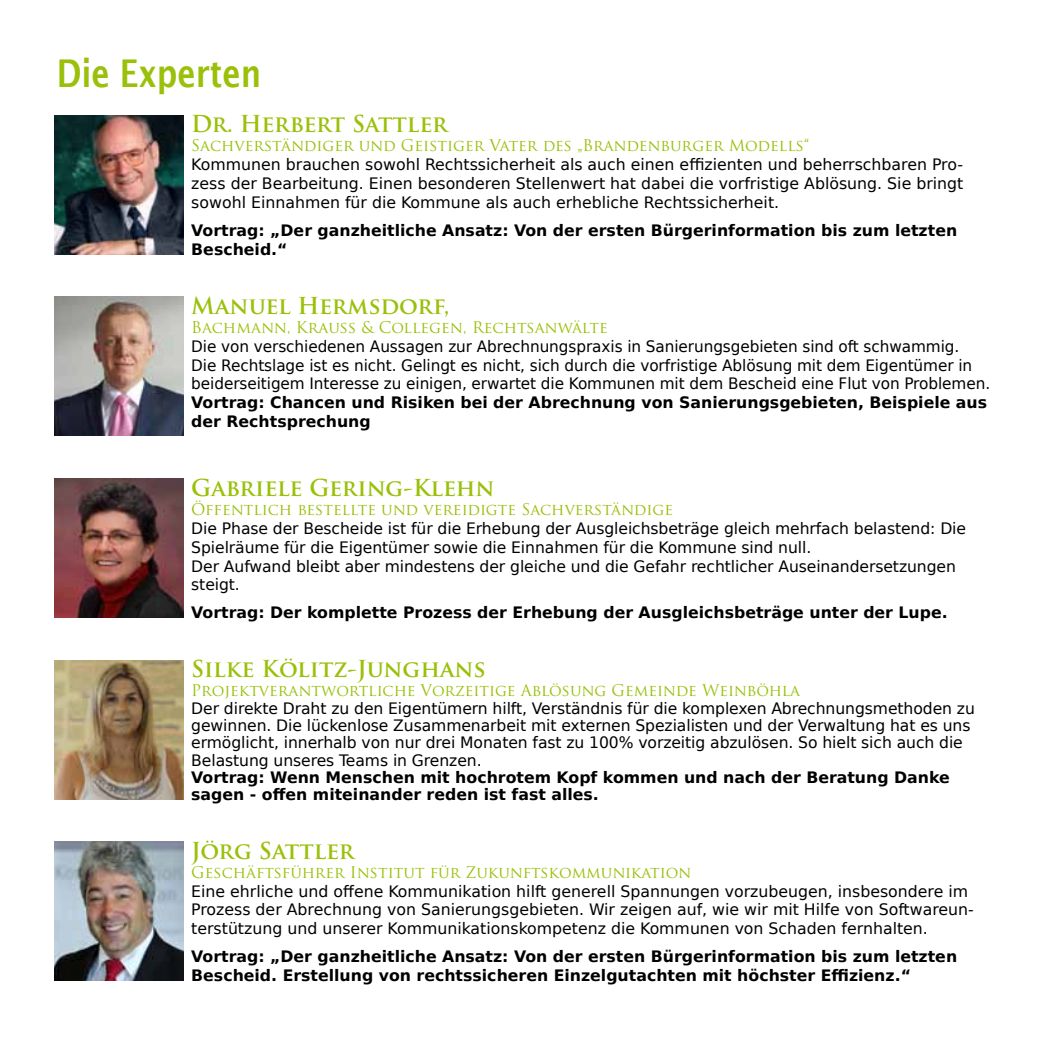
<style>
.page{position:relative;width:1042px;height:1042px;background:#fff}
.page>*{position:absolute;margin:0;border:0;box-sizing:border-box;transform-origin:0 0}
.t1{font:600 38.32px "Lucida Sans";color:#9ac00a;scale:.81 1}
.t2{font:700 22.75px "Trajan Pro";color:#9ac00a}
.t3{font:700 22.75px "Trajan Pro";letter-spacing:-.02em;color:#9ac00a}
.t4{font:15.75px/18.9px "DejaVu Sans";letter-spacing:-.005em;color:#000}
.t5{font:700 15.75px/18.9px "DejaVu Sans";color:#000}
.t6{font:15.75px "Trajan Pro";color:#9ac00a}
</style>
<div class="page">
<img style="left:55px;top:115px;width:129px;height:139px">
<img style="left:55px;top:297px;width:129px;height:139px">
<img style="left:55px;top:479px;width:129px;height:139px">
<img style="left:55px;top:841px;width:129px;height:139px">
<img style="left:55px;top:660px;width:129px;height:139px">
<h1 class="t1" style="left:57px;top:51px;width:254px">Die Experten</h1>
<h2 class="t3" style="left:191px;top:110px;width:258px">Dr. Herbert Sattler</h2>
<p class="t6" style="left:191px;top:136px;width:619px">Sachverständiger und Geistiger Vater des „Brandenburger Modells“</p>
<p class="t4" style="left:191px;top:155px;width:773px;text-align:justify">Kommunen brauchen sowohl Rechtssicherheit als auch einen effizienten und beherrschbaren Pro&shy;zess der Bearbeitung. Einen besonderen Stellenwert hat dabei die vorfristige Ablösung. Sie bringt sowohl Einnahmen für die Kommune als auch erhebliche Rechtssicherheit.</p>
<p class="t5" style="left:191px;top:220px;width:767px">Vortrag: „Der ganzheitliche Ansatz: Von der ersten Bürgerinformation bis zum letzten<br>Bescheid.“</p>
<h2 class="t2" style="left:191px;top:291px;width:260px">Manuel Hermsdorf,</h2>
<p class="t6" style="left:191px;top:317px;width:418px">Bachmann, Krauss &amp; Collegen, Rechtsanwälte</p>
<p class="t4" style="left:191px;top:336px;width:800px">Die von verschiedenen Aussagen zur Abrechnungspraxis in Sanierungsgebieten sind oft schwammig.<br>Die Rechtslage ist es nicht. Gelingt es nicht, sich durch die vorfristige Ablösung mit dem Eigentümer in beiderseitigem Interesse zu einigen, erwartet die Kommunen mit dem Bescheid eine Flut von Problemen.</p>
<p class="t5" style="left:191px;top:393px;width:797px">Vortrag: Chancen und Risiken bei der Abrechnung von Sanierungsgebieten, Beispiele aus der Rechtsprechung</p>
<h2 class="t2" style="left:191px;top:473px;width:305px">Gabriele Gering-Klehn</h2>
<p class="t6" style="left:191px;top:499px;width:483px">Öffentlich bestellte und vereidigte Sachverständige</p>
<p class="t4" style="left:191px;top:518px;width:776px">Die Phase der Bescheide ist für die Erhebung der Ausgleichsbeträge gleich mehrfach belastend: Die Spielräume für die Eigentümer sowie die Einnahmen für die Kommune sind null.<br>Der Aufwand bleibt aber mindestens der gleiche und die Gefahr rechtlicher Auseinandersetzungen steigt.</p>
<p class="t5" style="left:191px;top:602px;width:758px">Vortrag: Der komplette Prozess der Erhebung der Ausgleichsbeträge unter der Lupe.</p>
<h2 class="t2" style="left:191px;top:655px;width:296px">Silke Kölitz-Junghans</h2>
<p class="t6" style="left:191px;top:680px;width:610px">Projektverantwortliche Vorzeitige Ablösung Gemeinde Weinböhla</p>
<p class="t4" style="left:191px;top:699px;width:785px;line-height:17.3px">Der direkte Draht zu den Eigentümern hilft, Verständnis für die komplexen Abrechnungsmethoden zu gewinnen. Die lückenlose Zusammenarbeit mit externen Spezialisten und der Verwaltung hat es uns ermöglicht, innerhalb von nur drei Monaten fast zu 100% vorzeitig abzulösen. So hielt sich auch die Belastung unseres Teams in Grenzen.</p>
<p class="t5" style="left:191px;top:768px;width:760px;line-height:17.3px">Vortrag: Wenn Menschen mit hochrotem Kopf kommen und nach der Beratung Danke sagen - offen miteinander reden ist fast alles.</p>
<h2 class="t2" style="left:191px;top:836px;width:165px">Jörg Sattler</h2>
<p class="t6" style="left:191px;top:862px;width:501px">Geschäftsführer Institut für Zukunftskommunikation</p>
<p class="t4" style="left:191px;top:881px;width:784px">Eine ehrliche und offene Kommunikation hilft generell Spannungen vorzubeugen, insbesondere im<br>Prozess der Abrechnung von Sanierungsgebieten. Wir zeigen auf, wie wir mit Hilfe von Softwareun&shy;terstützung und unserer Kommunikationskompetenz die Kommunen von Schaden fernhalten.</p>
<p class="t5" style="left:191px;top:946px;width:767px">Vortrag: „Der ganzheitliche Ansatz: Von der ersten Bürgerinformation bis zum letzten<br>Bescheid. Erstellung von rechtssicheren Einzelgutachten mit höchster Effizienz.“</p>
</div>
